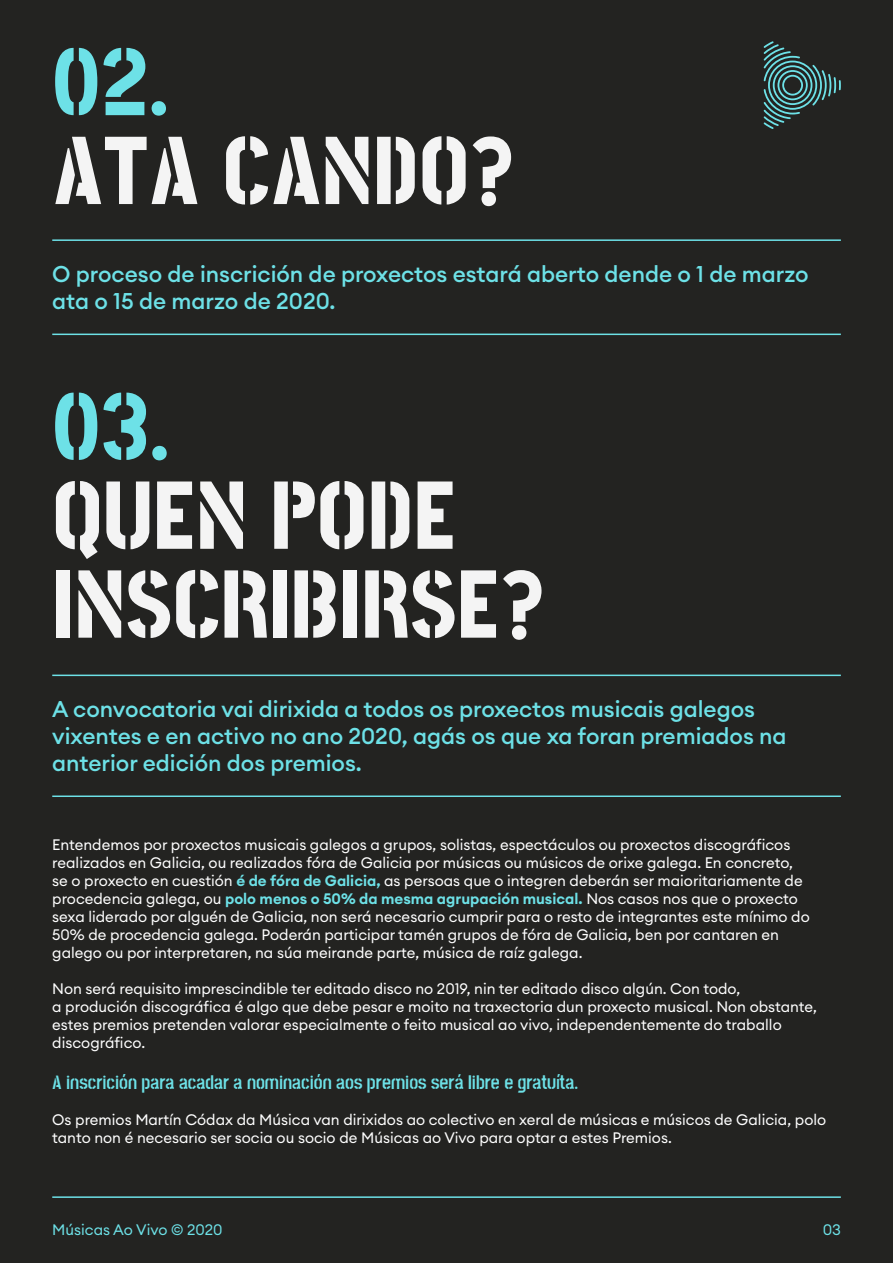
<style>
.page{position:relative;width:893px;height:1263px;background:#232321}
.page>*{position:absolute;margin:0;border:0;box-sizing:border-box;transform-origin:0 0}
.t1{font:800 98.4px/88.8px "Post No Bills Colombo";letter-spacing:.005em;color:#f4f4f4}
.t2{font:800 98.4px "Post No Bills Colombo";color:#6de1e7}
.t3{font:500 22.5px/27px "Euclid Circular A";color:#6de1e7}
.t4{font:700 19.5px "Post No Bills Colombo";color:#6de1e7}
.t5{font:15px/18px "Euclid Circular A";color:#fff}
.t6{font:15px "Euclid Circular A";color:#6de1e7}
.s1{font-weight:600;color:#6de1e7}
</style>
<div class="page">
<hr style="left:52px;top:239px;width:789px;height:2px;background:#6de1e7">
<svg style="left:764px;top:41px;width:77px;height:88px"></svg>
<hr style="left:52px;top:675px;width:789px;height:1px;background:#6de1e7">
<hr style="left:52px;top:334px;width:789px;height:1px;background:#6de1e7">
<hr style="left:52px;top:795px;width:789px;height:2px;background:#6de1e7">
<hr style="left:52px;top:1196px;width:789px;height:2px;background:#6de1e7">
<h1 class="t2" style="left:52px;top:19px;width:118px">02.</h1>
<h1 class="t1" style="left:52px;top:123px;width:463px">ATA CANDO?</h1>
<h2 class="t3" style="left:52px;top:260px;width:758px">O proceso de inscrición de proxectos estará aberto dende o 1 de marzo ata o 15 de marzo de 2020.</h2>
<h1 class="t2" style="left:52px;top:363px;width:119px">03.</h1>
<h1 class="t1" style="left:52px;top:467px;width:494px">QUEN PODE<br>INSCRIBIRSE?</h1>
<h2 class="t3" style="left:52px;top:695px;width:736px">A convocatoria vai dirixida a todos os proxectos musicais galegos vixentes e en activo no ano 2020, agás os que xa foran premiados na anterior edición dos premios.</h2>
<p class="t5" style="left:52px;top:835px;width:759px">Entendemos por proxectos musicais galegos a grupos, solistas, espectáculos ou proxectos discográficos realizados en Galicia, ou realizados fóra de Galicia por músicas ou músicos de orixe galega. En concreto, se o proxecto en cuestión <span class="s1">é de fóra de Galicia,</span> as persoas que o integren deberán ser maioritariamente de procedencia galega, ou <span class="s1">polo menos o 50% da mesma agrupación musical.</span> Nos casos nos que o proxecto sexa liderado por alguén de Galicia, non será necesario cumprir para o resto de integrantes este mínimo do 50% de procedencia galega. Poderán participar tamén grupos de fóra de Galicia, ben por cantaren en galego ou por interpretaren, na súa meirande parte, música de raíz galega.</p>
<p class="t5" style="left:52px;top:979px;width:766px">Non será requisito imprescindible ter editado disco no 2019, nin ter editado disco algún. Con todo,<br>a produción discográfica é algo que debe pesar e moito na traxectoria dun proxecto musical. Non obstante, estes premios pretenden valorar especialmente o feito musical ao vivo, independentemente do traballo discográfico.</p>
<h3 class="t4" style="left:52px;top:1070px;width:527px">A inscrición para acadar a nominación aos premios será libre e gratuíta.</h3>
<p class="t5" style="left:52px;top:1110px;width:775px">Os premios Martín Códax da Música van dirixidos ao colectivo en xeral de músicas e músicos de Galicia, polo tanto non é necesario ser socia ou socio de Músicas ao Vivo para optar a estes Premios.</p>
<p class="t6" style="left:52px;top:1220px;width:172px">Músicas Ao Vivo © 2020</p>
<p class="t6" style="left:823px;top:1220px;width:19px">03</p>
</div>
